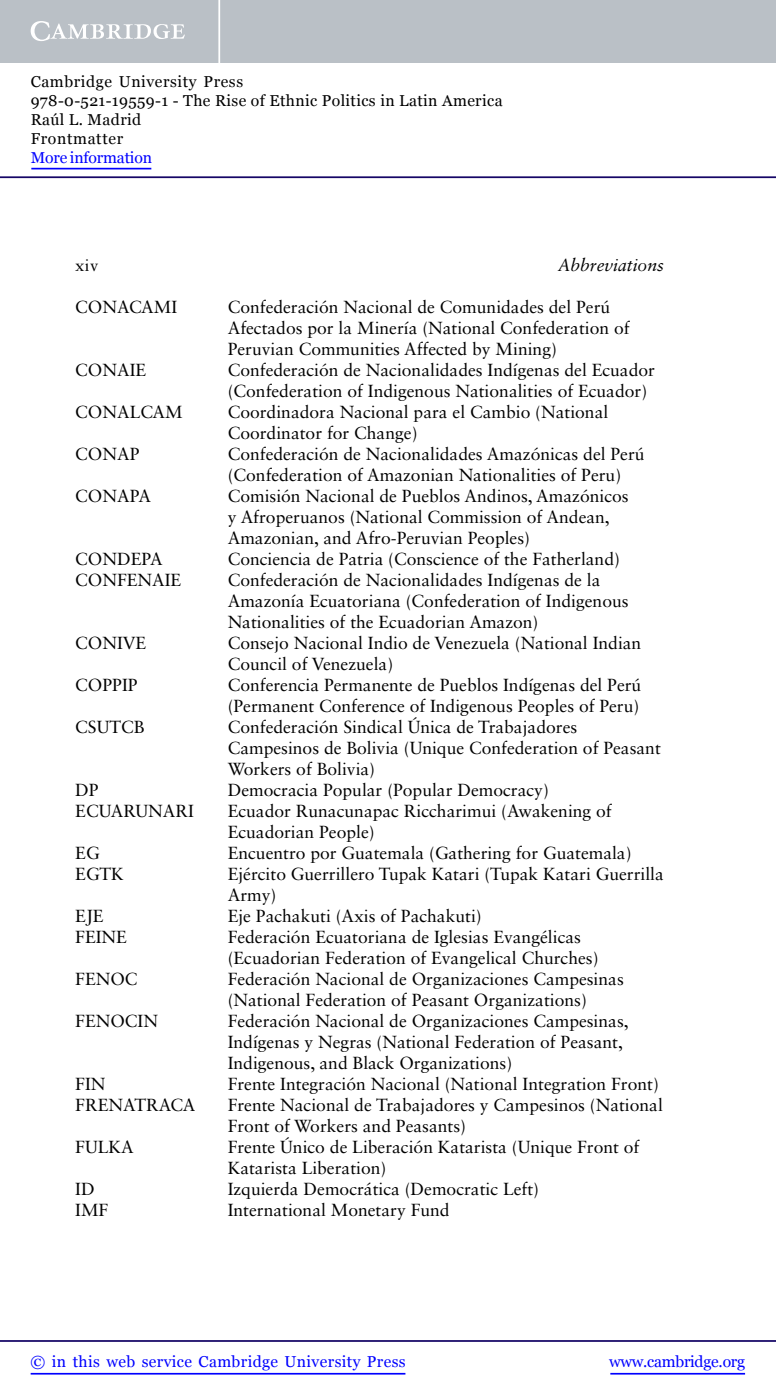
<style>
.page{position:relative;width:776px;height:1400px;background:#fff}
.page>*{position:absolute;margin:0;border:0;box-sizing:border-box;transform-origin:0 0}
.t1{font:17.5px/21px "Sabon LT Std";color:#000}
.t2{font:italic 17.5px "Sabon LT Std";color:#000}
.t3{font:16.62px "Sabon LT Std";color:#000}
.t4{font:15.75px/18.9px "Georgia";letter-spacing:.025em;color:#000}
.t5{font:15.75px "Georgia";letter-spacing:.025em;color:#00f}
.t6{font:15.75px "Georgia";letter-spacing:-.015em;color:#00f}
.t7{font:15.75px "Georgia";letter-spacing:-.01em;color:#00f}
</style>
<div class="page">
<div style="left:0;top:0;width:775px;height:63px;background:#bac0c6"></div>
<svg style="left:31px;top:21px;width:154px;height:20px"></svg>
<hr style="left:218px;top:0;width:2px;height:63px;background:#fff">
<hr style="left:0;top:176px;width:775px;height:2px;background:#150666">
<hr style="left:610px;top:1373px;width:134px;height:2px;background:#00f">
<hr style="left:0;top:1340px;width:775px;height:2px;background:#150666">
<hr style="left:31px;top:1373px;width:374px;height:2px;background:#00f">
<hr style="left:31px;top:168px;width:120px;height:1px;background:#00f">
<p class="t4" style="left:31px;top:72px;width:473px">Cambridge University Press<br>978-0-521-19559-1 - The Rise of Ethnic Politics in Latin America<br>Raúl L. Madrid<br>Frontmatter</p>
<p class="t7" style="left:31px;top:148px;width:123px">More information</p>
<p class="t3" style="left:75px;top:255px;width:25px">xiv</p>
<p class="t2" style="left:557px;top:255px;width:107px">Abbreviations</p>
<p class="t1" style="left:75px;top:296px;width:103px">CONACAMI</p>
<p class="t1" style="left:228px;top:296px;width:404px">Confederación Nacional de Comunidades del Perú<br>Afectados por la Minería (National Confederation of<br>Peruvian Communities Affected by Mining)</p>
<p class="t1" style="left:75px;top:359px;width:72px">CONAIE</p>
<p class="t1" style="left:228px;top:359px;width:428px">Confederación de Nacionalidades Indígenas del Ecuador (Confederation of Indigenous Nationalities of Ecuador)</p>
<p class="t1" style="left:75px;top:401px;width:109px">CONALCAM</p>
<p class="t1" style="left:228px;top:401px;width:382px">Coordinadora Nacional para el Cambio (National<br>Coordinator for Change)</p>
<p class="t1" style="left:75px;top:443px;width:66px">CONAP</p>
<p class="t1" style="left:228px;top:443px;width:418px">Confederación de Nacionalidades Amazónicas del Perú (Confederation of Amazonian Nationalities of Peru)</p>
<p class="t1" style="left:75px;top:485px;width:77px">CONAPA</p>
<p class="t1" style="left:228px;top:485px;width:402px">Comisión Nacional de Pueblos Andinos, Amazónicos y Afroperuanos (National Commission of Andean,<br>Amazonian, and Afro-Peruvian Peoples)</p>
<p class="t1" style="left:75px;top:548px;width:89px">CONDEPA</p>
<p class="t1" style="left:228px;top:548px;width:393px">Conciencia de Patria (Conscience of the Fatherland)</p>
<p class="t1" style="left:75px;top:569px;width:107px">CONFENAIE</p>
<p class="t1" style="left:228px;top:569px;width:402px">Confederación de Nacionalidades Indígenas de la<br>Amazonía Ecuatoriana (Confederation of Indigenous<br>Nationalities of the Ecuadorian Amazon)</p>
<p class="t1" style="left:75px;top:632px;width:72px">CONIVE</p>
<p class="t1" style="left:228px;top:632px;width:415px">Consejo Nacional Indio de Venezuela (National Indian<br>Council of Venezuela)</p>
<p class="t1" style="left:75px;top:674px;width:64px">COPPIP</p>
<p class="t1" style="left:228px;top:674px;width:415px">Conferencia Permanente de Pueblos Indígenas del Perú (Permanent Conference of Indigenous Peoples of Peru)</p>
<p class="t1" style="left:75px;top:716px;width:71px">CSUTCB</p>
<p class="t1" style="left:228px;top:716px;width:434px">Confederación Sindical Única de Trabajadores<br>Campesinos de Bolivia (Unique Confederation of Peasant<br>Workers of Bolivia)</p>
<p class="t1" style="left:75px;top:779px;width:25px">DP</p>
<p class="t1" style="left:228px;top:779px;width:322px">Democracia Popular (Popular Democracy)</p>
<p class="t1" style="left:75px;top:800px;width:120px">ECUARUNARI</p>
<p class="t1" style="left:228px;top:800px;width:386px">Ecuador Runacunapac Riccharimui (Awakening of<br>Ecuadorian People)</p>
<p class="t1" style="left:75px;top:842px;width:26px">EG</p>
<p class="t1" style="left:228px;top:842px;width:405px">Encuentro por Guatemala (Gathering for Guatemala)</p>
<p class="t1" style="left:75px;top:863px;width:50px">EGTK</p>
<p class="t1" style="left:228px;top:863px;width:437px">Ejército Guerrillero Tupak Katari (Tupak Katari Guerrilla<br>Army)</p>
<p class="t1" style="left:75px;top:905px;width:30px">EJE</p>
<p class="t1" style="left:228px;top:905px;width:255px">Eje Pachakuti (Axis of Pachakuti)</p>
<p class="t1" style="left:75px;top:926px;width:53px">FEINE</p>
<p class="t1" style="left:228px;top:926px;width:372px">Federación Ecuatoriana de Iglesias Evangélicas (Ecuadorian Federation of Evangelical Churches)</p>
<p class="t1" style="left:75px;top:968px;width:64px">FENOC</p>
<p class="t1" style="left:228px;top:968px;width:397px">Federación Nacional de Organizaciones Campesinas (National Federation of Peasant Organizations)</p>
<p class="t1" style="left:75px;top:1010px;width:84px">FENOCIN</p>
<p class="t1" style="left:228px;top:1010px;width:402px">Federación Nacional de Organizaciones Campesinas,<br>Indígenas y Negras (National Federation of Peasant,<br>Indigenous, and Black Organizations)</p>
<p class="t1" style="left:75px;top:1073px;width:32px">FIN</p>
<p class="t1" style="left:228px;top:1073px;width:432px">Frente Integración Nacional (National Integration Front)</p>
<p class="t1" style="left:75px;top:1094px;width:121px">FRENATRACA</p>
<p class="t1" style="left:228px;top:1094px;width:436px">Frente Nacional de Trabajadores y Campesinos (National<br>Front of Workers and Peasants)</p>
<p class="t1" style="left:75px;top:1136px;width:60px">FULKA</p>
<p class="t1" style="left:228px;top:1136px;width:413px">Frente Único de Liberación Katarista (Unique Front of<br>Katarista Liberation)</p>
<p class="t1" style="left:75px;top:1178px;width:21px">ID</p>
<p class="t1" style="left:228px;top:1178px;width:313px">Izquierda Democrática (Democratic Left)</p>
<p class="t1" style="left:75px;top:1199px;width:35px">IMF</p>
<p class="t1" style="left:228px;top:1199px;width:223px">International Monetary Fund</p>
<p class="t5" style="left:31px;top:1352px;width:376px">© in this web service Cambridge University Press</p>
<p class="t6" style="left:608px;top:1352px;width:137px">www.cambridge.org</p>
</div>
